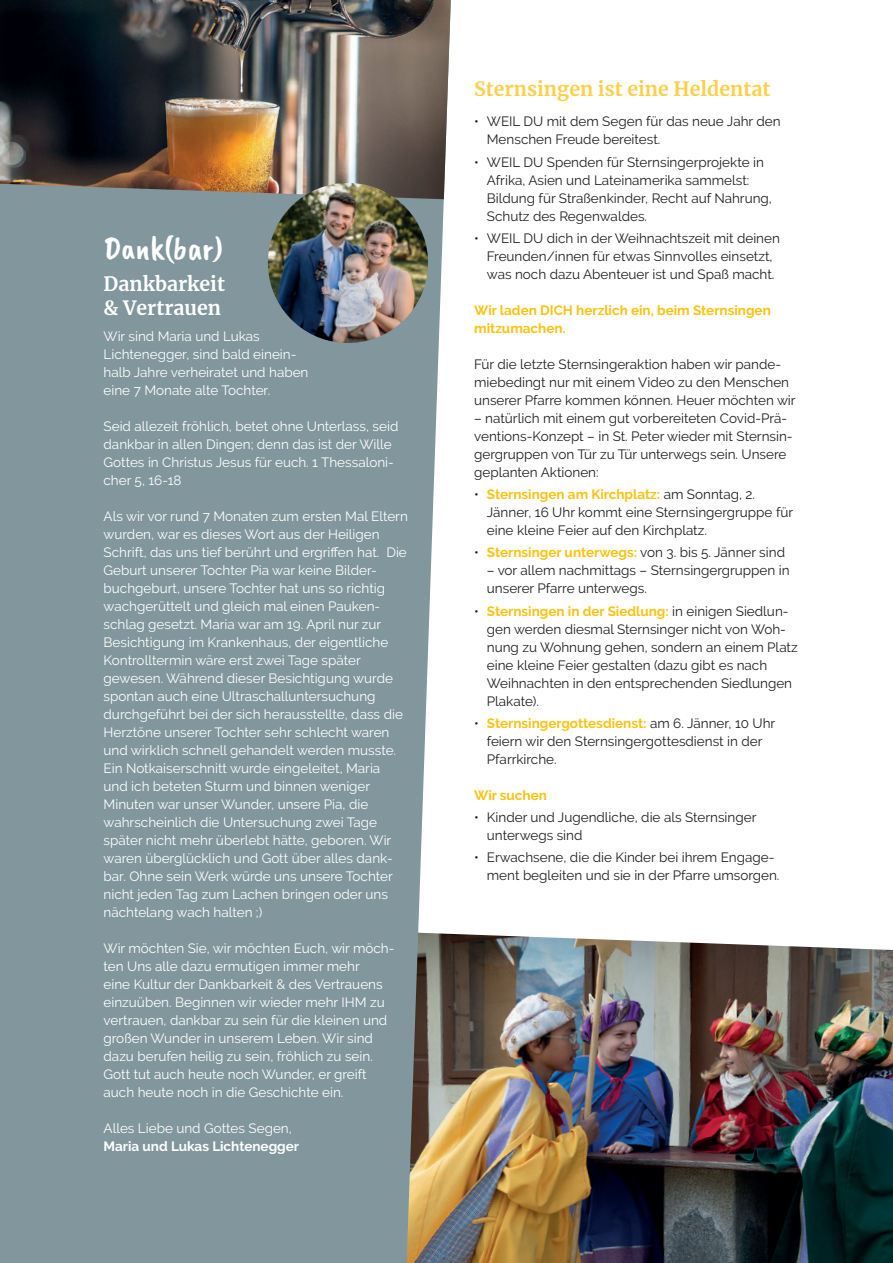
<style>
.page{position:relative;width:893px;height:1263px;background:#fff}
.page>*{position:absolute;margin:0;border:0;box-sizing:border-box;transform-origin:0 0}
.t1{font:33px "Caveat Brush";color:#fff}
.t2{font:700 19.5px "Merriweather";color:#fecf48}
.t3{font:700 19.5px/23.4px "Merriweather";color:#fff}
.t4{font:13.5px/18px "Raleway";color:#fff}
.t5{font:13.5px/18px "Raleway";color:#231f20}
.t6{font:700 13.5px/18px "Raleway";color:#fec210}
.t7{font:700 13.5px "Raleway";color:#fff}
.s1{font-weight:700;color:#fec210}
</style>
<div class="page">
<img style="left:451px;top:933px;width:442px;height:330px">
<div style="left:0;top:199px;width:451px;height:1064px;background:#81969d"></div>
<img style="left:0;top:0;width:451px;height:199px">
<img style="left:266px;top:183px;width:164px;height:161px">
<h1 class="t1" style="left:104px;top:229px;width:121px">Dank(bar)</h1>
<h2 class="t3" style="left:104px;top:272px;width:123px">Dankbarkeit &amp; Vertrauen</h2>
<p class="t4" style="left:104px;top:327px;width:206px">Wir sind Maria und Lukas<br>Lichtenegger, sind bald einein&shy;halb Jahre verheiratet und haben eine 7 Monate alte Tochter.</p>
<p class="t4" style="left:104px;top:417px;width:296px">Seid allezeit fröhlich, betet ohne Unterlass, seid dankbar in allen Dingen; denn das ist der Wille Gottes in Christus Jesus für euch. 1 Thessaloni&shy;cher 5, 16-18</p>
<p class="t4" style="left:104px;top:507px;width:306px">Als wir vor rund 7 Monaten zum ersten Mal Eltern wurden, war es dieses Wort aus der Heiligen Schrift, das uns tief berührt und ergriffen hat. Die Geburt unserer Tochter Pia war keine Bilder&shy;buchgeburt, unsere Tochter hat uns so richtig wachgerüttelt und gleich mal einen Pauken&shy;schlag gesetzt. Maria war am 19. April nur zur Besichtigung im Krankenhaus, der eigentliche Kontrolltermin wäre erst zwei Tage später gewesen. Während dieser Besichtigung wurde spontan auch eine Ultraschalluntersuchung durchgeführt bei der sich herausstellte, dass die Herztöne unserer Tochter sehr schlecht waren und wirklich schnell gehandelt werden musste.<br>Ein Notkaiserschnitt wurde eingeleitet, Maria und ich beteten Sturm und binnen weniger Minuten war unser Wunder, unsere Pia, die wahrscheinlich die Untersuchung zwei Tage später nicht mehr überlebt hätte, geboren. Wir waren überglücklich und Gott über alles dank&shy;bar. Ohne sein Werk würde uns unsere Tochter nicht jeden Tag zum Lachen bringen oder uns nächtelang wach halten ;)</p>
<p class="t4" style="left:104px;top:939px;width:292px">Wir möchten Sie, wir möchten Euch, wir möch&shy;ten Uns alle dazu ermutigen immer mehr<br>eine Kultur der Dankbarkeit &amp; des Vertrauens einzuüben. Beginnen wir wieder mehr IHM zu vertrauen, dankbar zu sein für die kleinen und großen Wunder in unserem Leben. Wir sind dazu berufen heilig zu sein, fröhlich zu sein.<br>Gott tut auch heute noch Wunder, er greift auch heute noch in die Geschichte ein.</p>
<p class="t4" style="left:104px;top:1119px;width:190px">Alles Liebe und Gottes Segen,</p>
<p class="t7" style="left:104px;top:1138px;width:197px">Maria und Lukas Lichtenegger</p>
<h2 class="t2" style="left:474px;top:75px;width:298px">Sternsingen ist eine Heldentat</h2>
<p class="t5" style="left:487px;top:113px;width:295px;text-indent:-13px">• WEIL DU mit dem Segen für das neue Jahr den<br>Menschen Freude bereitest.</p>
<p class="t5" style="left:487px;top:153px;width:287px;text-indent:-13px">• WEIL DU Spenden für Sternsingerprojekte in Afrika, Asien und Lateinamerika sammelst:<br>Bildung für Straßenkinder, Recht auf Nahrung, Schutz des Regenwaldes.</p>
<p class="t5" style="left:474px;top:229px;width:307px;text-align:center">• WEIL DU dich in der Weihnachtszeit mit deinen<br>Freunden/innen für etwas Sinnvolles einsetzt, was noch dazu Abenteuer ist und Spaß macht.</p>
<p class="t6" style="left:474px;top:301px;width:298px">Wir laden DICH herzlich ein, beim Sternsingen mitzumachen.</p>
<p class="t5" style="left:474px;top:355px;width:323px">Für die letzte Sternsingeraktion haben wir pande&shy;miebedingt nur mit einem Video zu den Menschen unserer Pfarre kommen können. Heuer möchten wir</p>
<p class="t5" style="left:474px;top:409px;width:320px">– natürlich mit einem gut vorbereiteten Covid-Prä&shy;ventions-Konzept – in St. Peter wieder mit Sternsin&shy;gergruppen von Tür zu Tür unterwegs sein. Unsere geplanten Aktionen:</p>
<p class="t5" style="left:487px;top:485px;width:308px;text-indent:-13px">• <span class="s1">Sternsingen am Kirchplatz:</span> am Sonntag, 2.<br>Jänner, 16 Uhr kommt eine Sternsingergruppe für eine kleine Feier auf den Kirchplatz.</p>
<p class="t5" style="left:474px;top:544px;width:312px">• <span class="s1">Sternsinger unterwegs:</span> von 3. bis 5. Jänner sind</p>
<p class="t5" style="left:487px;top:562px;width:304px">– vor allem nachmittags – Sternsingergruppen in unserer Pfarre unterwegs.</p>
<p class="t5" style="left:487px;top:602px;width:312px;text-indent:-13px">• <span class="s1">Sternsingen in der Siedlung:</span> in einigen Siedlun&shy;gen werden diesmal Sternsinger nicht von Woh&shy;nung zu Wohnung gehen, sondern an einem Platz eine kleine Feier gestalten (dazu gibt es nach Weihnachten in den entsprechenden Siedlungen Plakate).</p>
<p class="t5" style="left:487px;top:714px;width:290px;text-indent:-13px">• <span class="s1">Sternsingergottesdienst:</span> am 6. Jänner, 10 Uhr feiern wir den Sternsingergottesdienst in der<br>Pfarrkirche.</p>
<p class="t6" style="left:474px;top:786px;width:74px">Wir suchen</p>
<p class="t5" style="left:487px;top:808px;width:271px;text-indent:-13px">• Kinder und Jugendliche, die als Sternsinger unterwegs sind</p>
<p class="t5" style="left:487px;top:849px;width:294px;text-indent:-13px">• Erwachsene, die die Kinder bei ihrem Engage&shy;ment begleiten und sie in der Pfarre umsorgen.</p>
</div>
